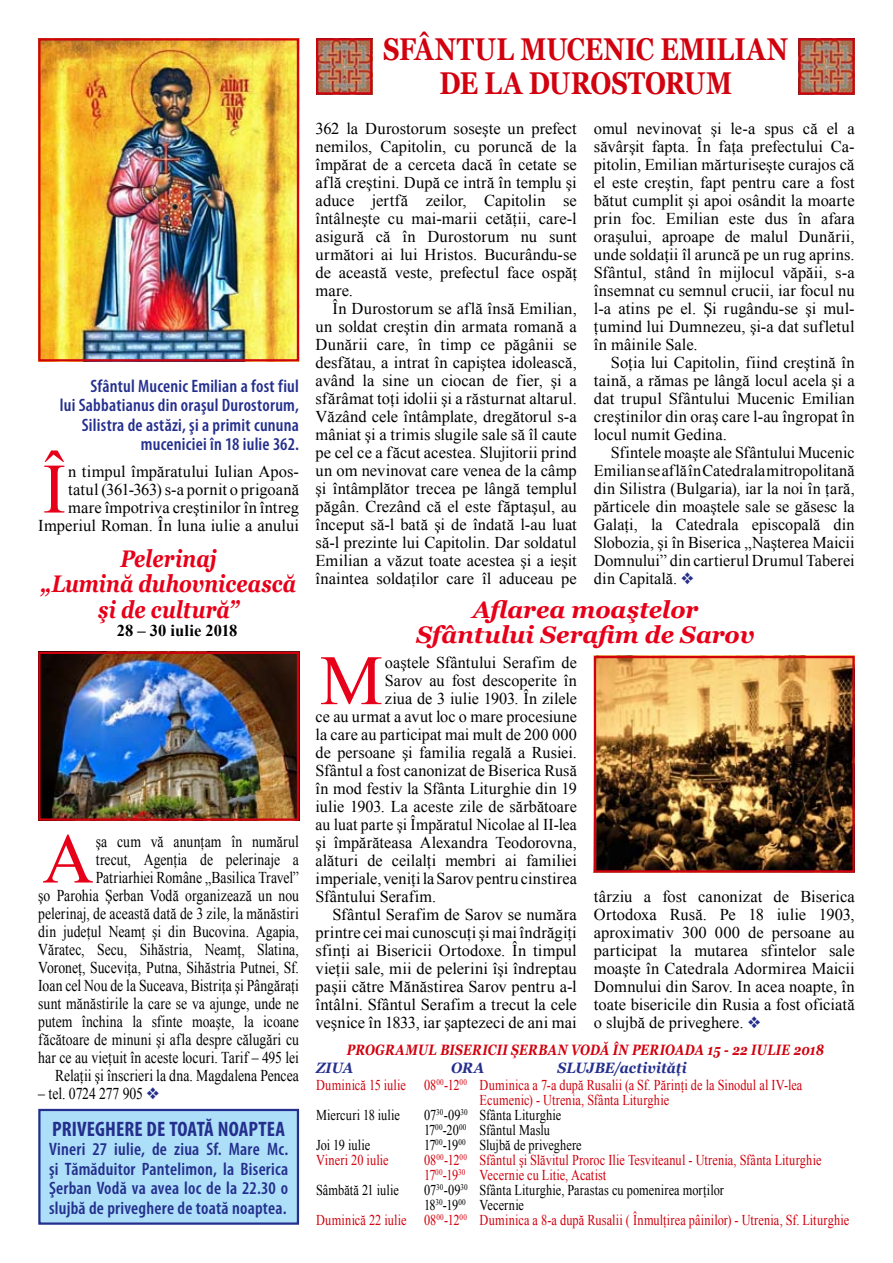
<style>
.page{position:relative;width:893px;height:1263px;background:#fff}
.page>*{position:absolute;margin:0;border:0;box-sizing:border-box;transform-origin:0 0}
.t1{font:70.8px "Times New Roman";color:#e60019}
.t2{font:700 31.5px/34.5px "Georgia";color:#d1010e;text-align:center;scale:.81 1}
.t3{font:italic 700 24px/25.5px "Georgia";letter-spacing:.005em;color:#e60019;text-align:center;scale:.84 1}
.t4{font:italic 700 24px/25.5px "Georgia";letter-spacing:.005em;color:#e60019;text-align:center}
.t5{font:700 condensed 21px "Myriad Pro";letter-spacing:.005em;color:#242f8d}
.t6{font:600 condensed 18px/19.5px "Myriad Pro";letter-spacing:.01em;color:#242f8d;text-align:right}
.t7{font:16.5px/18px "Times New Roman";letter-spacing:.005em;color:#000;text-align:justify}
.t8{font:16.5px/18px "Times New Roman";letter-spacing:.005em;color:#000;text-align:right;scale:.83 1}
.t9{font:16.5px "Times New Roman";letter-spacing:.005em;color:#000;scale:.95 1}
.t10{font:16.5px "Times New Roman";letter-spacing:-.015em;color:#000;scale:.83 1}
.t11{font:700 16.5px "Times New Roman";color:#000}
.t12{font:15px/15px "Times New Roman";letter-spacing:.005em;color:#d1010e;scale:.82 1}
.t13{font:15px/15px "Times New Roman";letter-spacing:.005em;color:#000;scale:.82 1}
.t14{font:italic 700 15px "Georgia";letter-spacing:.02em;color:#d1010e;scale:.8 1}
.t15{font:italic 700 15px "Georgia";letter-spacing:.015em;color:#242f8d;scale:.91 1}
.s1{color:#242f8d}
</style>
<div class="page">
<img style="left:319px;top:41px;width:50px;height:51px">
<div style="left:316px;top:38px;width:56px;height:57px;border:2px solid #d1010e"></div>
<img style="left:801px;top:41px;width:51px;height:51px">
<div style="left:798px;top:38px;width:57px;height:57px;border:2px solid #d1010e"></div>
<img style="left:597px;top:659px;width:255px;height:210px">
<div style="left:594px;top:656px;width:261px;height:216px;border:2px solid #d1010e"></div>
<img style="left:41px;top:41px;width:255px;height:317px">
<div style="left:38px;top:38px;width:261px;height:323px;border:2px solid #d1010e"></div>
<div style="left:39px;top:1110px;width:259px;height:113px;background:#addff8"></div>
<div style="left:38px;top:1109px;width:261px;height:116px;border:2px solid #242f8d"></div>
<img style="left:41px;top:655px;width:255px;height:163px">
<div style="left:38px;top:652px;width:261px;height:169px;border:2px solid #d1010e"></div>
<p class="t6" style="left:60px;top:375px;width:241px">Sfântul Mucenic Emilian a fost fiul<br>lui Sabbatianus din oraşul Durostorum, Silistra de astăzi, şi a primit cununa muceniciei în 18 iulie 362.</p>
<h1 class="t1" style="left:43px;top:441px;width:25px">Î</h1>
<p class="t7" style="left:38px;top:462px;width:262px;text-align:right">n timpul împăratului Iulian Apos&shy;tatul (361-363) s-a pornit o prigoană mare împotriva creştinilor în întreg Imperiul Roman. În luna iulie a anului</p>
<h3 class="t3" style="left:41px;top:546px;width:305px">Pelerinaj<br>„Lumină duhovnicească şi de cultură”</h3>
<p class="t11" style="left:117px;top:619px;width:122px">28 – 30 iulie 2018</p>
<h1 class="t1" style="left:43px;top:811px;width:53px">A</h1>
<p class="t8" style="left:38px;top:832px;width:316px">şa cum vă anunţam în numărul<br>trecut, Agenţia de pelerinaje a Patriarhiei Române „Basilica Travel”<br>şo Parohia Şerban Vodă organizează un nou pelerinaj, de această dată de 3 zile, la mănăstiri din judeţul Neamţ şi din Bucovina. Agapia, Văratec, Secu, Sihăstria, Neamţ, Slatina, Voroneţ, Suceviţa, Putna, Sihăstria Putnei, Sf.<br>Ioan cel Nou de la Suceava, Bistriţa şi Pângăraţi sunt mănăstirile la care se va ajunge, unde ne putem închina la sfinte moaşte, la icoane făcătoare de minuni şi afla despre călugări cu har ce au vieţuit în aceste locuri. Tarif – 495 lei Relaţii şi înscrieri la dna. Magdalena Pencea</p>
<p class="t10" style="left:38px;top:1082px;width:148px">– tel. 0724 277 905 <span class="s1">❖</span></p>
<p class="t5" style="left:52px;top:1116px;width:234px">PRIVEGHERE DE TOATĂ NOAPTEA</p>
<p class="t6" style="left:49px;top:1139px;width:241px;text-align:justify">Vineri 27 iulie, de ziua Sf. Mare Mc. şi Tămăduitor Pantelimon, la Biserica Şerban Vodă va avea loc de la 22.30 o slujbă de priveghere de toată noaptea.</p>
<h2 class="t2" style="left:383px;top:32px;width:501px">SFÂNTUL MUCENIC EMILIAN<br>DE LA DUROSTORUM</h2>
<p class="t7" style="left:316px;top:119px;width:263px">362 la Durostorum soseşte un prefect nemilos, Capitolin, cu poruncă de la împărat de a cerceta dacă în cetate se află creştini. După ce intră în templu şi aduce jertfă zeilor, Capitolin se întâlneşte cu mai-marii cetăţii, care-l asigură că în Durostorum nu sunt următori ai lui Hristos. Bucurându-se de această veste, prefectul face ospăţ mare.</p>
<p class="t7" style="left:316px;top:299px;width:263px;text-indent:17px">În Durostorum se află însă Emilian, un soldat creştin din armata romană a Dunării care, în timp ce păgânii se desfătau, a intrat în capiştea idolească, având la sine un ciocan de fier, şi a sfărâmat toţi idolii şi a răsturnat altarul.<br>Văzând cele întâmplate, dregătorul s-a mâniat şi a trimis slugile sale să îl caute pe cel ce a făcut acestea. Slujitorii prind un om nevinovat care venea de la câmp şi întâmplător trecea pe lângă templul păgân. Crezând că el este făptaşul, au început să-l bată şi de îndată l-au luat să-l prezinte lui Capitolin. Dar soldatul Emilian a văzut toate acestea şi a ieşit înaintea soldaţilor care îl aduceau pe</p>
<p class="t7" style="left:594px;top:119px;width:262px">omul nevinovat şi le-a spus că el a săvârşit fapta. În faţa prefectului Ca&shy;pitolin, Emilian mărturiseşte curajos că el este creştin, fapt pentru care a fost bătut cumplit şi apoi osândit la moarte prin foc. Emilian este dus în afara oraşului, aproape de malul Dunării, unde soldaţii îl aruncă pe un rug aprins.<br>Sfântul, stând în mijlocul văpăii, s-a însemnat cu semnul crucii, iar focul nu l-a atins pe el. Şi rugându-se şi mul&shy;ţumind lui Dumnezeu, şi-a dat sufletul în mâinile Sale.</p>
<p class="t7" style="left:594px;top:353px;width:262px;text-indent:17px">Soţia lui Capitolin, fiind creştină în taină, a rămas pe lângă locul acela şi a dat trupul Sfântului Mucenic Emilian creştinilor din oraş care l-au îngropat în locul numit Gedina.</p>
<p class="t7" style="left:594px;top:443px;width:262px;text-indent:17px">Sfintele moaşte ale Sfântului Mucenic Emilian se află în Catedrala mitropolitană din Silistra (Bulgaria), iar la noi în ţară, părticele din moaştele sale se găsesc la Galaţi, la Catedrala episcopală din Slobozia, şi în Biserica „Naşterea Maicii Domnului” din cartierul Drumul Taberei din Capitală. <span class="s1">❖</span></p>
<h3 class="t4" style="left:416px;top:597px;width:340px">Aflarea moaştelor<br>Sfântului Serafim de Sarov</h3>
<h1 class="t1" style="left:320px;top:633px;width:65px">M</h1>
<p class="t7" style="left:385px;top:653px;width:193px">oaştele Sfântului Serafim de</p>
<p class="t7" style="left:385px;top:671px;width:193px">Sarov au fost descoperite în</p>
<p class="t7" style="left:385px;top:689px;width:193px">ziua de 3 iulie 1903. În zilele</p>
<p class="t7" style="left:316px;top:707px;width:263px">ce au urmat a avut loc o mare procesiune</p>
<p class="t7" style="left:316px;top:725px;width:263px">la care au participat mai mult de 200 000</p>
<p class="t7" style="left:316px;top:743px;width:263px">de persoane şi familia regală a Rusiei.</p>
<p class="t7" style="left:316px;top:761px;width:263px">Sfântul a fost canonizat de Biserica Rusă</p>
<p class="t7" style="left:316px;top:779px;width:263px">în mod festiv la Sfânta Liturghie din 19</p>
<p class="t7" style="left:316px;top:797px;width:263px">iulie 1903. La aceste zile de sărbătoare</p>
<p class="t9" style="left:316px;top:813px;width:277px">au luat parte şi Împăratul Nicolae al II-lea</p>
<p class="t7" style="left:316px;top:833px;width:263px">şi împărăteasa Alexandra Teodorovna,</p>
<p class="t7" style="left:316px;top:851px;width:263px">alături de ceilalţi membri ai familiei</p>
<p class="t7" style="left:316px;top:869px;width:263px">imperiale, veniţi la Sarov pentru cinstirea</p>
<p class="t7" style="left:316px;top:887px;width:122px">Sfântului Serafim.</p>
<p class="t7" style="left:333px;top:905px;width:246px">Sfântul Serafim de Sarov se număra</p>
<p class="t7" style="left:316px;top:923px;width:263px">printre cei mai cunoscuţi şi mai îndrăgiţi</p>
<p class="t7" style="left:316px;top:941px;width:263px">sfinţi ai Bisericii Ortodoxe. În timpul</p>
<p class="t7" style="left:316px;top:959px;width:263px">vieţii sale, mii de pelerini îşi îndreptau</p>
<p class="t7" style="left:316px;top:977px;width:263px">paşii către Mănăstirea Sarov pentru a-l</p>
<p class="t7" style="left:316px;top:995px;width:263px">întâlni. Sfântul Serafim a trecut la cele</p>
<p class="t7" style="left:316px;top:1013px;width:263px">veşnice în 1833, iar şaptezeci de ani mai</p>
<p class="t7" style="left:594px;top:887px;width:262px">târziu a fost canonizat de Biserica Ortodoxa Rusă. Pe 18 iulie 1903, aproximativ 300 000 de persoane au participat la mutarea sfintelor sale moaşte în Catedrala Adormirea Maicii Domnului din Sarov. In acea noapte, în toate bisericile din Rusia a fost oficiată o slujbă de priveghere. <span class="s1">❖</span></p>
<p class="t14" style="left:347px;top:1041px;width:380px">Programul bisericii Şerban Vodă ÎN PERIOADA</p>
<p class="t14" style="left:707px;top:1041px;width:66px">15 - 22 IULIE</p>
<p class="t14" style="left:794px;top:1041px;width:39px">2018</p>
<p class="t15" style="left:316px;top:1059px;width:15px">ZIUAORASLU</p>
<p class="t15" style="left:586px;top:1059px;width:112px">JBE/activităţi</p>
<p class="t12" style="left:480px;top:1077px;width:395px;text-indent:-163px">Duminică 15 iulie 08<sup>00</sup>-12<sup>00</sup> Duminica a 7-a după Rusalii (a Sf. Părinţi de la Sinodul al IV-lea<br>Ecumenic) - Utrenia, Sfânta Liturghie</p>
<p class="t13" style="left:316px;top:1107px;width:104px">Miercuri 18 iulie</p>
<p class="t13" style="left:424px;top:1107px;width:169px">07<sup>30</sup>-09<sup>30</sup> Sfânta Liturghie<br>17<sup>00</sup>-20<sup>00</sup> Sfântul Maslu</p>
<p class="t13" style="left:316px;top:1137px;width:67px">Joi 19 iulie</p>
<p class="t13" style="left:424px;top:1137px;width:194px">17<sup>00</sup>-19<sup>00</sup> Slujbă de priveghere</p>
<p class="t12" style="left:316px;top:1152px;width:90px">Vineri 20 iulie</p>
<p class="t12" style="left:424px;top:1152px;width:486px">08<sup>00</sup>-12<sup>00</sup> Sfântul şi Slăvitul Proroc Ilie Tesviteanul - Utrenia, Sfânta Liturghie<br>17<sup>00</sup>-19<sup>30</sup> Vecernie cu Litie, Acatist</p>
<p class="t13" style="left:316px;top:1182px;width:102px">Sâmbătă 21 iulie</p>
<p class="t13" style="left:424px;top:1182px;width:367px">07<sup>30</sup>-09<sup>30</sup> Sfânta Liturghie, Parastas cu pomenirea morţilor</p>
<p class="t13" style="left:424px;top:1197px;width:123px">18<sup>30</sup>-19<sup>00</sup> Vecernie</p>
<p class="t12" style="left:316px;top:1212px;width:652px">Duminică 22 iulie 08<sup>00</sup>-12<sup>00</sup> Duminica a 8-a după Rusalii ( Înmulţirea pâinilor) - Utrenia, Sf. Liturghie</p>
</div>
